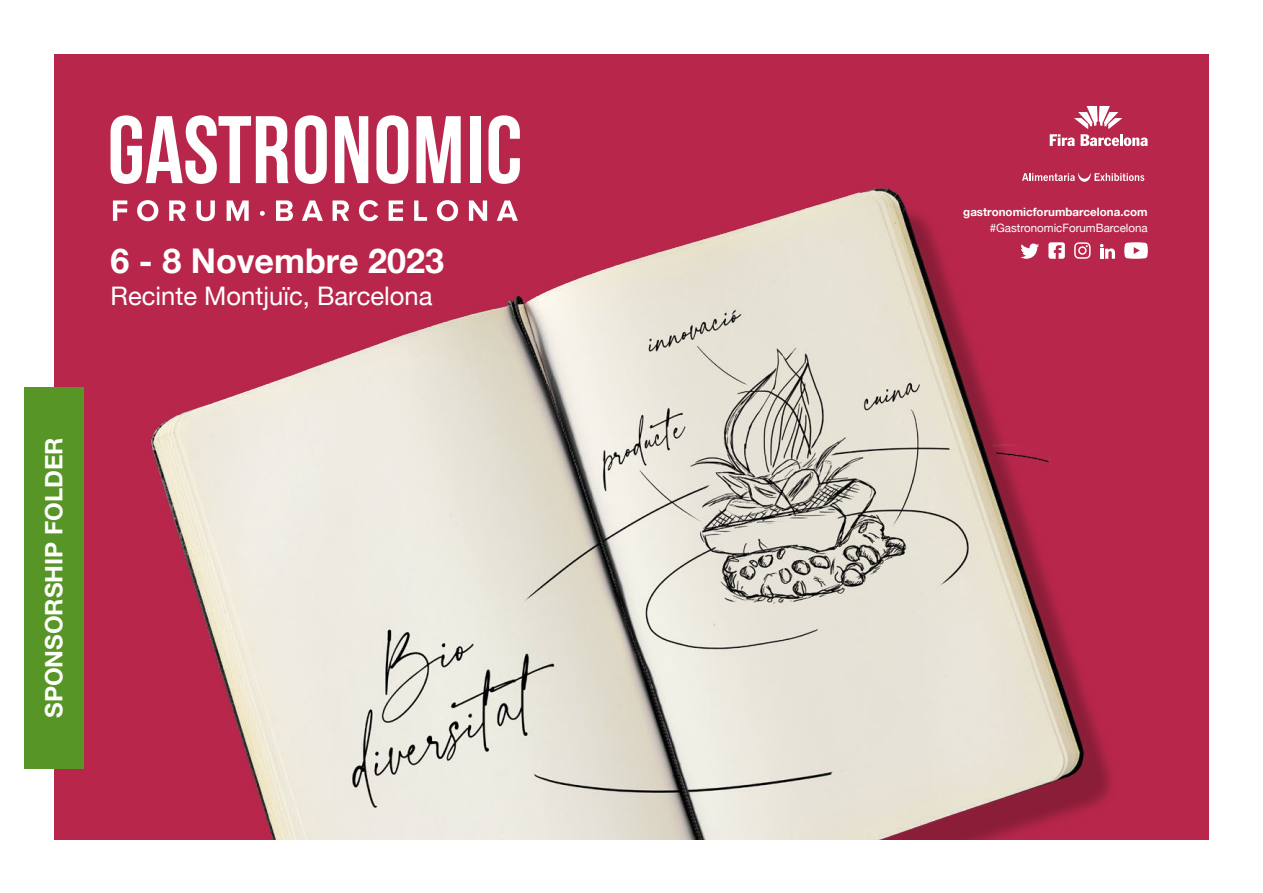
<style>
.page{position:relative;width:1263px;height:893px;background:#fff}
.page>*{position:absolute;margin:0;border:0;box-sizing:border-box;transform-origin:0 0}
.t1{font:700 38.55px "Helvetica Neue AC";color:#fff}
.t2{font:700 34.05px "Helvetica Neue AC";color:#fff}
.t3{font:25.5px "Helvetica Neue AC";color:#fff}
.t4{font:700 24px "Helvetica Neue AC";color:#fff}
.t5{font:700 11.55px "Helvetica Neue AC";color:#fff}
.t6{font:11.55px "Helvetica Neue";color:#fff}
</style>
<div class="page">
<div style="left:54px;top:54px;width:1155px;height:785px;background:#b8274b"></div>
<img style="left:127px;top:116px;width:1001px;height:723px">
<svg style="left:1050px;top:106px;width:98px;height:40px"></svg>
<svg style="left:1020px;top:243px;width:19px;height:16px"></svg>
<svg style="left:1100px;top:244px;width:15px;height:15px"></svg>
<svg style="left:1048px;top:242px;width:17px;height:17px"></svg>
<svg style="left:1124px;top:242px;width:24px;height:17px"></svg>
<svg style="left:1074px;top:242px;width:16px;height:17px"></svg>
<svg style="left:111px;top:115px;width:178px;height:69px"></svg>
<svg style="left:295px;top:115px;width:32px;height:69px"></svg>
<svg style="left:335px;top:116px;width:33px;height:67px"></svg>
<svg style="left:376px;top:115px;width:32px;height:69px"></svg>
<svg style="left:416px;top:116px;width:45px;height:67px"></svg>
<div style="left:470px;top:116px;width:10px;height:67px;background:#fff"></div>
<svg style="left:488px;top:115px;width:32px;height:69px"></svg>
<svg style="left:113px;top:200px;width:14px;height:21px"></svg>
<svg style="left:137px;top:200px;width:21px;height:21px"></svg>
<svg style="left:169px;top:200px;width:17px;height:21px"></svg>
<svg style="left:197px;top:200px;width:18px;height:21px"></svg>
<svg style="left:227px;top:200px;width:22px;height:21px"></svg>
<svg style="left:260px;top:211px;width:5px;height:5px"></svg>
<svg style="left:276px;top:200px;width:17px;height:21px"></svg>
<svg style="left:302px;top:200px;width:21px;height:21px"></svg>
<svg style="left:333px;top:200px;width:16px;height:21px"></svg>
<svg style="left:359px;top:200px;width:19px;height:21px"></svg>
<svg style="left:389px;top:200px;width:14px;height:21px"></svg>
<svg style="left:414px;top:200px;width:13px;height:21px"></svg>
<svg style="left:437px;top:200px;width:21px;height:21px"></svg>
<svg style="left:469px;top:200px;width:18px;height:21px"></svg>
<svg style="left:497px;top:200px;width:21px;height:21px"></svg>
<svg style="left:1022px;top:173px;width:122px;height:9px"></svg>
<div style="left:24px;top:387px;width:60px;height:381px;background:#579526"></div>
<p class="t4" style="left:39px;top:718px;width:282px;rotate:-90deg">SPONSORSHIP FOLDER</p>
<p class="t2" style="left:111px;top:240px;width:335px">6 - 8 Novembre 2023</p>
<p class="t3" style="left:111px;top:281px;width:323px">Recinte Montjuïc, Barcelona</p>
<p class="t1" style="left:111px;top:281px;width:357px">6-8 Novembre 2023</p>
<p class="t1" style="left:143px;top:281px;width:346px">- 8 Novembre 2023</p>
<p class="t5" style="left:963px;top:205px;width:186px">gastronomicforumbarcelona.com</p>
<p class="t6" style="left:990px;top:220px;width:160px">#GastronomicForumBarcelona</p>
</div>
